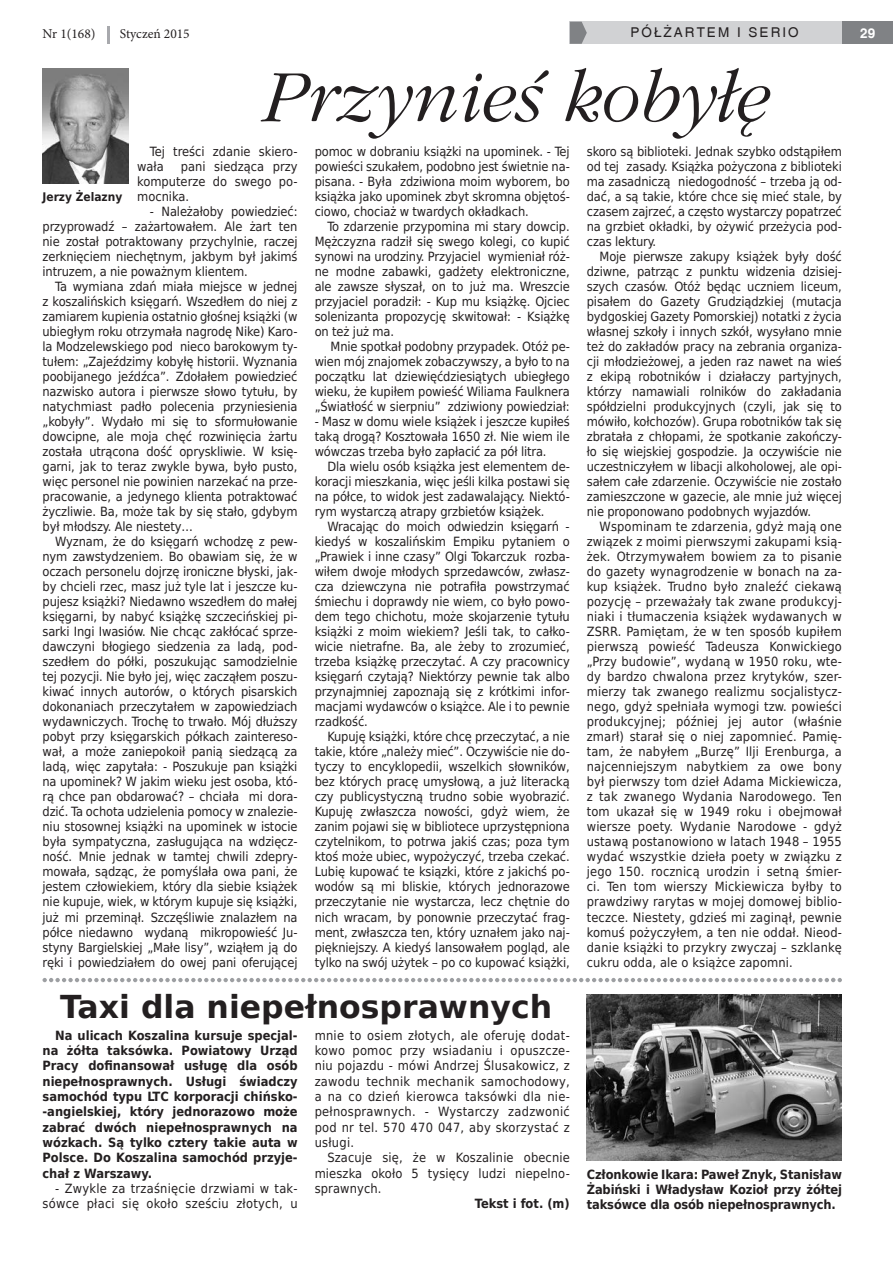
<style>
.page{position:relative;width:893px;height:1263px;background:#fff}
.page>*{position:absolute;margin:0;border:0;box-sizing:border-box;transform-origin:0 0}
.gz_tytul_kursywa{font:italic 76.5px "Gatineau";color:#231f20}
.gz_tytulik_sformatow{font:700 31.5px "DejaVu Sans";color:#231f20}
.t1{font:13.5px "Minion Pro";color:#231f20}
.t2{font:13.5px "Switzerland";letter-spacing:.15em;color:#231f20}
.t3{font:700 13.5px "Switzerland";color:#fff}
.gz_text_glowny{font:12.75px/15px "DejaVu Sans Condensed";letter-spacing:-.01em;color:#231f20;text-align:justify}
.gz_text_glowny-2{font:700 12.75px/15.3px "DejaVu Sans Condensed";color:#231f20;text-align:justify}
.gz_podpis_pod_fot{font:700 12.75px/15.3px "DejaVu Sans Condensed";letter-spacing:-.01em;color:#231f20;text-align:justify}
.gz_text_glowny-3{font:12.75px/15.3px "DejaVu Sans Condensed";letter-spacing:.02em;color:#231f20;text-align:right}
.gz_text_glowny-4{font:700 11.85px "DejaVu Sans Condensed";color:#231f20}
</style>
<div class="page">
<div style="left:570px;top:22px;width:323px;height:22px;background:#d1d2d4"></div>
<div style="left:842px;top:22px;width:51px;height:22px;background:#808285"></div>
<svg style="left:570px;top:22px;width:17px;height:22px"></svg>
<svg style="left:107px;top:26px;width:2px;height:17px"></svg>
<img style="left:43px;top:68px;width:86px;height:115px">
<img style="left:587px;top:994px;width:255px;height:166px">
<svg style="left:43px;top:978px;width:799px;height:4px"></svg>
<p class="t1" style="left:43px;top:25px;width:55px">Nr 1(168)</p>
<p class="t1" style="left:120px;top:25px;width:71px">Styczeń 2015</p>
<p class="t2" style="left:630px;top:25px;width:170px">PÓŁŻARTEM I SERIO</p>
<p class="t3" style="left:860px;top:25px;width:17px">29</p>
<p class="gz_tytul_kursywa" style="left:258px;top:54px;width:508px">Przynieś kobyłę</p>
<p class="gz_text_glowny" style="left:137px;top:144px;width:162px;text-indent:13px">Tej treści zdanie skiero&shy;wała</p>
<p class="gz_text_glowny" style="left:137px;top:159px;width:162px;text-indent:44px">pani siedząca przy komputerze do swego po&shy;mocnika.</p>
<p class="gz_text_glowny" style="left:43px;top:204px;width:256px;text-indent:107px">- Należałoby powiedzieć: przyprowadź – zażartowałem. Ale żart ten nie został potraktowany przychylnie, raczej zerknięciem niechętnym, jakbym był jakimś intruzem, a nie poważnym klientem.</p>
<p class="gz_text_glowny" style="left:43px;top:279px;width:257px;text-indent:13px">Ta wymiana zdań miała miejsce w jednej z koszalińskich księgarń. Wszedłem do niej z zamiarem kupienia ostatnio głośnej książki (w ubiegłym roku otrzymała nagrodę Nike) Karo&shy;la Modzelewskiego pod nieco barokowym ty&shy;tułem: „Zajeździmy kobyłę historii. Wyznania poobijanego jeźdźca”. Zdołałem powiedzieć nazwisko autora i pierwsze słowo tytułu, by natychmiast padło polecenia przyniesienia „kobyły”. Wydało mi się to sformułowanie dowcipne, ale moja chęć rozwinięcia żartu została utrącona dość opryskliwie. W księ&shy;garni, jak to teraz zwykle bywa, było pusto, więc personel nie powinien narzekać na prze&shy;pracowanie, a jedynego klienta potraktować życzliwie. Ba, może tak by się stało, gdybym był młodszy. Ale niestety…</p>
<p class="gz_text_glowny" style="left:43px;top:534px;width:257px;text-indent:13px">Wyznam, że do księgarń wchodzę z pew&shy;nym zawstydzeniem. Bo obawiam się, że w oczach personelu dojrzę ironiczne błyski, jak&shy;by chcieli rzec, masz już tyle lat i jeszcze ku&shy;pujesz książki? Niedawno wszedłem do małej księgarni, by nabyć książkę szczecińskiej pi&shy;sarki Ingi Iwasiów. Nie chcąc zakłócać sprze&shy;dawczyni błogiego siedzenia za ladą, pod&shy;szedłem do półki, poszukując samodzielnie tej pozycji. Nie było jej, więc zacząłem poszu&shy;kiwać innych autorów, o których pisarskich dokonaniach przeczytałem w zapowiedziach wydawniczych. Trochę to trwało. Mój dłuższy pobyt przy księgarskich półkach zaintereso&shy;wał, a może zaniepokoił panią siedzącą za ladą, więc zapytała: - Poszukuje pan książki na upominek? W jakim wieku jest osoba, któ&shy;rą chce pan obdarować? – chciała mi dora&shy;dzić. Ta ochota udzielenia pomocy w znalezie&shy;niu stosownej książki na upominek w istocie była sympatyczna, zasługująca na wdzięcz&shy;ność. Mnie jednak w tamtej chwili zdepry&shy;mowała, sądząc, że pomyślała owa pani, że jestem człowiekiem, który dla siebie książek nie kupuje, wiek, w którym kupuje się książki, już mi przeminął. Szczęśliwie znalazłem na półce niedawno wydaną mikropowieść Ju&shy;styny Bargielskiej „Małe lisy”, wziąłem ją do ręki i powiedziałem do owej pani oferującej</p>
<p class="gz_text_glowny-4" style="left:43px;top:187px;width:81px">Jerzy Żelazny</p>
<p class="gz_text_glowny" style="left:315px;top:144px;width:257px">pomoc w dobraniu książki na upominek. - Tej powieści szukałem, podobno jest świetnie na&shy;pisana. - Była zdziwiona moim wyborem, bo książka jako upominek zbyt skromna objętoś&shy;ciowo, chociaż w twardych okładkach.</p>
<p class="gz_text_glowny" style="left:315px;top:219px;width:257px;text-indent:13px">To zdarzenie przypomina mi stary dowcip.<br>Mężczyzna radził się swego kolegi, co kupić synowi na urodziny. Przyjaciel wymieniał róż&shy;ne modne zabawki, gadżety elektroniczne, ale zawsze słyszał, on to już ma. Wreszcie przyjaciel poradził: - Kup mu książkę. Ojciec solenizanta propozycję skwitował: - Książkę on też już ma.</p>
<p class="gz_text_glowny" style="left:315px;top:339px;width:257px;text-indent:16px">Mnie spotkał podobny przypadek. Otóż pe&shy;wien mój znajomek zobaczywszy, a było to na początku lat dziewięćdziesiątych ubiegłego wieku, że kupiłem powieść Wiliama Faulknera „Światłość w sierpniu” zdziwiony powiedział:</p>
<p class="gz_text_glowny" style="left:315px;top:414px;width:257px">- Masz w domu wiele książek i jeszcze kupiłeś taką drogą? Kosztowała 1650 zł. Nie wiem ile wówczas trzeba było zapłacić za pół litra.</p>
<p class="gz_text_glowny" style="left:315px;top:459px;width:257px;text-indent:13px">Dla wielu osób książka jest elementem de&shy;koracji mieszkania, więc jeśli kilka postawi się na półce, to widok jest zadawalający. Niektó&shy;rym wystarczą atrapy grzbietów książek.</p>
<p class="gz_text_glowny" style="left:315px;top:519px;width:257px;text-indent:13px">Wracając do moich odwiedzin księgarń - kiedyś w koszalińskim Empiku pytaniem o „Prawiek i inne czasy” Olgi Tokarczuk rozba&shy;wiłem dwoje młodych sprzedawców, zwłasz&shy;cza dziewczyna nie potrafiła powstrzymać śmiechu i doprawdy nie wiem, co było powo&shy;dem tego chichotu, może skojarzenie tytułu książki z moim wiekiem? Jeśli tak, to całko&shy;wicie nietrafne. Ba, ale żeby to zrozumieć, trzeba książkę przeczytać. A czy pracownicy księgarń czytają? Niektórzy pewnie tak albo przynajmniej zapoznają się z krótkimi infor&shy;macjami wydawców o książce. Ale i to pewnie rzadkość.</p>
<p class="gz_text_glowny" style="left:315px;top:729px;width:257px;text-indent:13px">Kupuję książki, które chcę przeczytać, a nie takie, które „należy mieć”. Oczywiście nie do&shy;tyczy to encyklopedii, wszelkich słowników, bez których pracę umysłową, a już literacką czy publicystyczną trudno sobie wyobrazić.<br>Kupuję zwłaszcza nowości, gdyż wiem, że zanim pojawi się w bibliotece uprzystępniona czytelnikom, to potrwa jakiś czas; poza tym ktoś może ubiec, wypożyczyć, trzeba czekać.<br>Lubię kupować te ksiązki, które z jakichś po&shy;wodów są mi bliskie, których jednorazowe przeczytanie nie wystarcza, lecz chętnie do nich wracam, by ponownie przeczytać frag&shy;ment, zwłaszcza ten, który uznałem jako naj&shy;piękniejszy. A kiedyś lansowałem pogląd, ale tylko na swój użytek – po co kupować książki,</p>
<p class="gz_tytulik_sformatow" style="left:60px;top:981px;width:493px">Taxi dla niepełnosprawnych</p>
<p class="gz_text_glowny" style="left:315px;top:1027px;width:257px">mnie to osiem złotych, ale oferuję dodat&shy;kowo pomoc przy wsiadaniu i opuszcze&shy;niu pojazdu - mówi Andrzej Ślusakowicz, z zawodu technik mechanik samochodowy, a na co dzień kierowca taksówki dla nie&shy;pełnosprawnych. - Wystarczy zadzwonić pod nr tel. 570 470 047, aby skorzystać z usługi.</p>
<p class="gz_text_glowny" style="left:315px;top:1150px;width:257px;text-indent:13px">Szacuje się, że w Koszalinie obecnie mieszka około 5 tysięcy ludzi niepelno&shy;sprawnych.</p>
<p class="gz_text_glowny-2" style="left:475px;top:1196px;width:96px">Tekst i fot. (m)</p>
<p class="gz_text_glowny-2" style="left:43px;top:1027px;width:257px;text-indent:13px">Na ulicach Koszalina kursuje specjal&shy;na żółta taksówka. Powiatowy Urząd Pracy dofinansował usługę dla osób niepełnosprawnych. Usługi świadczy samochód typu LTC korporacji chińsko--angielskiej, który jednorazowo może zabrać dwóch niepełnosprawnych na wózkach. Są tylko cztery takie auta w Polsce. Do Koszalina samochód przyje&shy;chał z Warszawy.</p>
<p class="gz_text_glowny-3" style="left:43px;top:1180px;width:257px">- Zwykle za trzaśnięcie drzwiami w tak&shy;sówce płaci się około sześciu złotych, u</p>
<p class="gz_text_glowny" style="left:587px;top:144px;width:257px">skoro są biblioteki. Jednak szybko odstąpiłem od tej zasady. Książka pożyczona z biblioteki ma zasadniczą niedogodność – trzeba ją od&shy;dać, a są takie, które chce się mieć stale, by czasem zajrzeć, a często wystarczy popatrzeć na grzbiet okładki, by ożywić przeżycia pod&shy;czas lektury.</p>
<p class="gz_text_glowny" style="left:587px;top:249px;width:257px;text-indent:13px">Moje pierwsze zakupy książek były dość dziwne, patrząc z punktu widzenia dzisiej&shy;szych czasów. Otóż będąc uczniem liceum, pisałem do Gazety Grudziądzkiej (mutacja bydgoskiej Gazety Pomorskiej) notatki z życia własnej szkoły i innych szkół, wysyłano mnie też do zakładów pracy na zebrania organiza&shy;cji młodzieżowej, a jeden raz nawet na wieś z ekipą robotników i działaczy partyjnych, którzy namawiali rolników do zakładania spółdzielni produkcyjnych (czyli, jak się to mówiło, kołchozów). Grupa robotników tak się zbratała z chłopami, że spotkanie zakończy&shy;ło się wiejskiej gospodzie. Ja oczywiście nie uczestniczyłem w libacji alkoholowej, ale opi&shy;sałem całe zdarzenie. Oczywiście nie zostało zamieszczone w gazecie, ale mnie już więcej nie proponowano podobnych wyjazdów.</p>
<p class="gz_text_glowny" style="left:587px;top:519px;width:257px;text-indent:13px">Wspominam te zdarzenia, gdyż mają one związek z moimi pierwszymi zakupami ksią&shy;żek. Otrzymywałem bowiem za to pisanie do gazety wynagrodzenie w bonach na za&shy;kup książek. Trudno było znaleźć ciekawą pozycję – przeważały tak zwane produkcyj&shy;niaki i tłumaczenia książek wydawanych w ZSRR. Pamiętam, że w ten sposób kupiłem pierwszą powieść Tadeusza Konwickiego „Przy budowie”, wydaną w 1950 roku, wte&shy;dy bardzo chwalona przez krytyków, szer&shy;mierzy tak zwanego realizmu socjalistycz&shy;nego, gdyż spełniała wymogi tzw. powieści produkcyjnej; później jej autor (właśnie zmarł) starał się o niej zapomnieć. Pamię&shy;tam, że nabyłem „Burzę” Ilji Erenburga, a najcenniejszym nabytkiem za owe bony był pierwszy tom dzieł Adama Mickiewicza, z tak zwanego Wydania Narodowego. Ten tom ukazał się w 1949 roku i obejmował wiersze poety. Wydanie Narodowe - gdyż ustawą postanowiono w latach 1948 – 1955 wydać wszystkie dzieła poety w związku z jego 150. rocznicą urodzin i setną śmier&shy;ci. Ten tom wierszy Mickiewicza byłby to prawdziwy rarytas w mojej domowej biblio&shy;teczce. Niestety, gdzieś mi zaginął, pewnie komuś pożyczyłem, a ten nie oddał. Nieod&shy;danie książki to przykry zwyczaj – szklankę cukru odda, ale o książce zapomni.</p>
<p class="gz_podpis_pod_fot" style="left:587px;top:1166px;width:257px">Członkowie Ikara: Paweł Znyk, Stanisław Żabiński i Władysław Kozioł przy żółtej taksówce dla osób niepełnosprawnych.</p>
</div>
